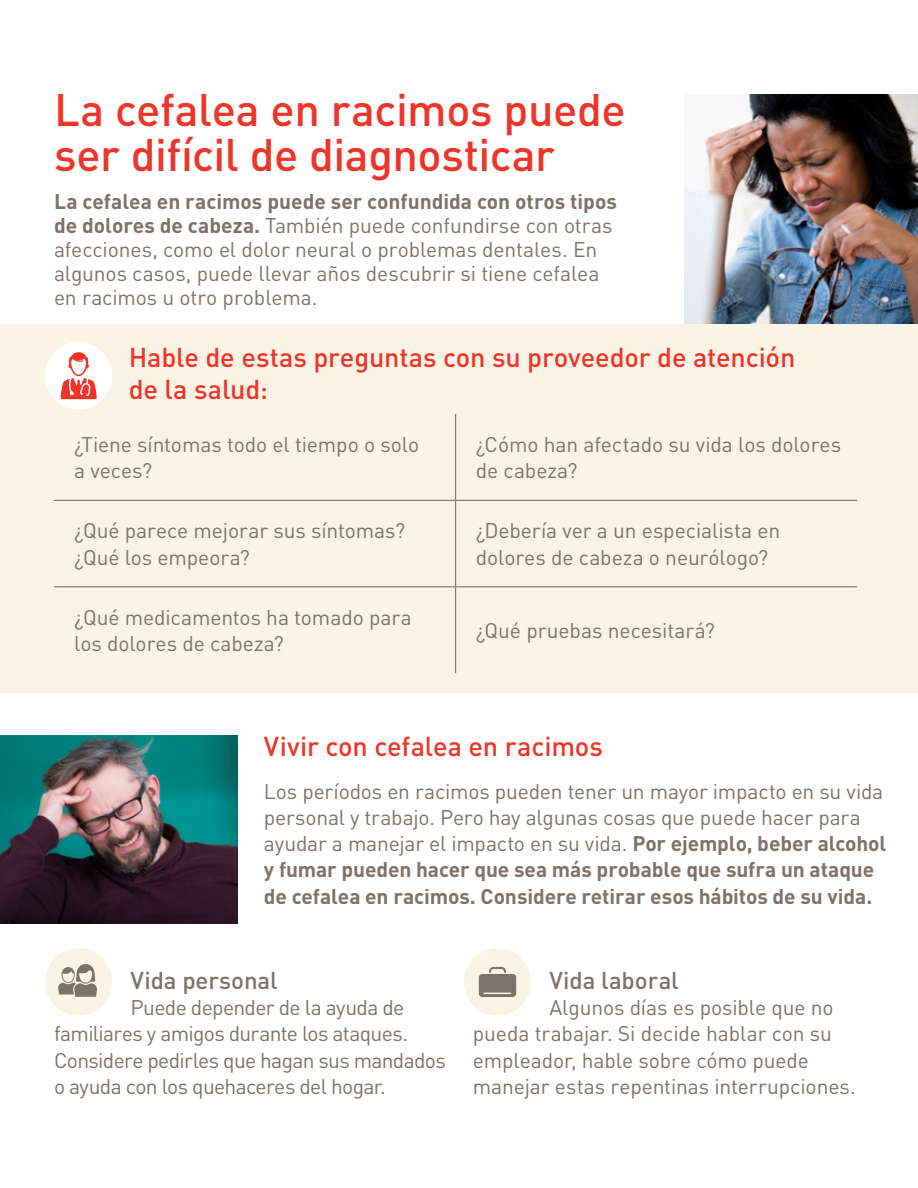
<style>
.page{position:relative;width:918px;height:1188px;background:#fff}
.page>*{position:absolute;margin:0;border:0;box-sizing:border-box;transform-origin:0 0}
.Head{font:500 45px/45px "DINOT";letter-spacing:-.01em;color:#ee3529}
.t1{font:500 27px/32.4px "DINOT";letter-spacing:-.005em;color:#ee3529}
.Body{font:500 24px "DINOT";letter-spacing:-.005em;color:#7d716c}
.Body-2{font:21px/26.2px "DINOT";letter-spacing:-.005em;color:#7d716c}
.Body-3{font:21px/26.2px "DINOT";letter-spacing:-.03em;color:#7d716c}
.s1{font-weight:700}
</style>
<div class="page">
<div style="left:0;top:324px;width:918px;height:369px;background:#f9f4e6"></div>
<img style="left:0;top:735px;width:237px;height:189px">
<img style="left:684px;top:94px;width:234px;height:230px">
<div style="left:45px;top:342px;width:67px;height:68px;background:#fff;border-radius:50%"></div>
<svg style="left:61px;top:352px;width:36px;height:47px"></svg>
<hr style="left:455px;top:414px;width:1px;height:86px;background:#7d716c">
<hr style="left:54px;top:500px;width:402px;height:1px;background:#7d716c">
<hr style="left:456px;top:500px;width:401px;height:1px;background:#7d716c">
<hr style="left:455px;top:501px;width:1px;height:85px;background:#7d716c">
<hr style="left:54px;top:586px;width:402px;height:1px;background:#7d716c">
<hr style="left:456px;top:586px;width:401px;height:1px;background:#7d716c">
<hr style="left:455px;top:587px;width:1px;height:86px;background:#7d716c">
<div style="left:45px;top:948px;width:67px;height:68px;background:#f9f4e6;border-radius:50%"></div>
<svg style="left:58px;top:964px;width:39px;height:33px"></svg>
<div style="left:464px;top:948px;width:67px;height:68px;background:#f9f4e6;border-radius:50%"></div>
<svg style="left:479px;top:967px;width:37px;height:30px"></svg>
<p class="Head" style="left:54px;top:85px;width:573px">La cefalea en racimos puede ser difícil de diagnosticar</p>
<p class="Body-2" style="left:54px;top:188px;width:564px;line-height:24px"><span class="s1">La cefalea en racimos puede ser confundida con otros tipos de dolores de cabeza.</span> También puede confundirse con otras afecciones, como el dolor neural o problemas dentales. En algunos casos, puede llevar años descubrir si tiene cefalea en racimos u otro problema.</p>
<p class="t1" style="left:129px;top:340px;width:668px">Hable de estas preguntas con su proveedor de atención de la salud:</p>
<p class="Body-2" style="left:74px;top:431px;width:347px">¿Tiene síntomas todo el tiempo o solo a veces?</p>
<p class="Body-2" style="left:476px;top:431px;width:367px">¿Cómo han afectado su vida los dolores de cabeza?</p>
<p class="Body-2" style="left:74px;top:517px;width:332px">¿Qué parece mejorar sus síntomas? ¿Qué los empeora?</p>
<p class="Body-2" style="left:476px;top:517px;width:306px">¿Debería ver a un especialista en dolores de cabeza o neurólogo?</p>
<p class="Body-2" style="left:74px;top:603px;width:339px">¿Qué medicamentos ha tomado para los dolores de cabeza?</p>
<p class="Body-2" style="left:476px;top:616px;width:241px">¿Qué pruebas necesitará?</p>
<p class="t1" style="left:264px;top:729px;width:340px">Vivir con cefalea en racimos</p>
<p class="Body-2" style="left:264px;top:777px;width:624px">Los períodos en racimos pueden tener un mayor impacto en su vida personal y trabajo. Pero hay algunas cosas que puede hacer para ayudar a manejar el impacto en su vida. <span class="s1">Por ejemplo, beber alcohol y fumar pueden hacer que sea más probable que sufra un ataque de cefalea en racimos. Considere retirar esos hábitos de su vida.</span></p>
<p class="Body" style="left:130px;top:964px;width:149px">Vida personal</p>
<p class="Body-3" style="left:54px;top:994px;width:393px;text-indent:76px">Puede depender de la ayuda de familiares y amigos durante los ataques.<br>Considere pedirles que hagan sus mandados o ayuda con los quehaceres del hogar.</p>
<p class="Body" style="left:549px;top:964px;width:131px">Vida laboral</p>
<p class="Body-2" style="left:473px;top:994px;width:385px;text-indent:76px">Algunos días es posible que no pueda trabajar. Si decide hablar con su empleador, hable sobre cómo puede manejar estas repentinas interrupciones.</p>
</div>
